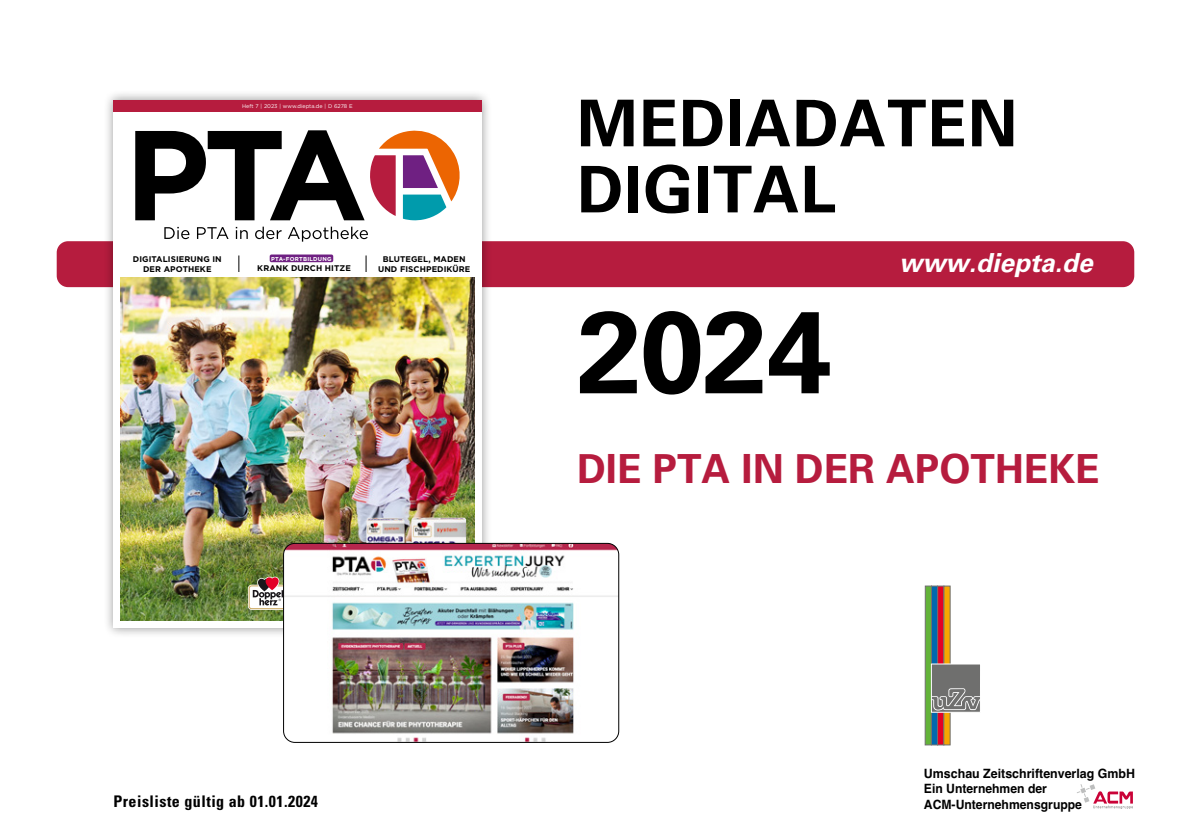
<style>
.page{position:relative;width:1191px;height:840px;background:#fff}
.page>*{position:absolute;margin:0;border:0;box-sizing:border-box;transform-origin:0 0}
.t1{font:700 116px "Univers LT Std";color:#000}
.t2{font:700 64.4px/66px "Univers LT Std";letter-spacing:.015em;color:#000}
.t3{font:700 40px "Univers LT Std";color:#b61c3e}
.t4{font:italic 700 26.2px "Univers LT Std";color:#fff}
.t5{font:700 condensed 16px "Univers LT Std";letter-spacing:.03em;color:#000}
.t6{font:700 12.8px/15.4px "Helvetica";color:#000}
.t7{font:700 12.8px "Helvetica";color:#000;scale:.95 1}
.t8{font:700 8.2px/9.8px "Gotham";letter-spacing:.01em;color:#000;text-align:center}
.t9{font:700 5.6px "Gotham";letter-spacing:.04em;color:#fff}
.t10{font:5.4px "Gotham";color:#fff}
</style>
<div class="page">
<div style="left:57px;top:241px;width:1077px;height:46px;background:#b61c3e;border-radius:11px"></div>
<div style="left:103px;top:89px;width:389px;height:548px;background:#000;opacity:.4"></div>
<div style="left:113px;top:100px;width:368px;height:527px;background:#fff"></div>
<div style="left:113px;top:100px;width:368px;height:11px;background:#b61c3e"></div>
<svg style="left:370px;top:130px;width:89px;height:90px"></svg>
<svg style="left:135px;top:130px;width:229px;height:90px"></svg>
<svg style="left:164px;top:227px;width:25px;height:12px"></svg>
<svg style="left:197px;top:227px;width:32px;height:12px"></svg>
<svg style="left:236px;top:227px;width:12px;height:12px"></svg>
<svg style="left:255px;top:226px;width:26px;height:13px"></svg>
<svg style="left:288px;top:226px;width:80px;height:15px"></svg>
<img style="left:121px;top:277px;width:353px;height:343px">
<svg style="left:248px;top:576px;width:35px;height:33px"></svg>
<svg style="left:238px;top:255px;width:1px;height:17px"></svg>
<svg style="left:366px;top:255px;width:1px;height:17px"></svg>
<div style="left:270px;top:254px;width:63px;height:8px;background:#6f2082;border-radius:2px"></div>
<img style="left:411px;top:517px;width:55px;height:25px">
<img style="left:366px;top:517px;width:38px;height:25px">
<div style="left:931px;top:585px;width:6px;height:159px;background:#0068ae"></div>
<div style="left:937px;top:585px;width:7px;height:159px;background:#e40026"></div>
<div style="left:937px;top:585px;width:7px;height:160px;border:1px solid #6f6f6e"></div>
<div style="left:943px;top:585px;width:7px;height:159px;background:#f7a600"></div>
<div style="left:943px;top:585px;width:7px;height:160px;border:1px solid #6f6f6e"></div>
<div style="left:925px;top:585px;width:6px;height:159px;background:#63b339"></div>
<div style="left:924px;top:585px;width:8px;height:160px;border:1px solid #6f6f6e"></div>
<div style="left:931px;top:663px;width:49px;height:48px;background:#6f6f6e"></div>
<div style="left:931px;top:663px;width:50px;height:49px;border:1px solid #fff"></div>
<svg style="left:931px;top:688px;width:50px;height:22px"></svg>
<svg style="left:1077px;top:784px;width:56px;height:24px"></svg>
<img style="left:283px;top:543px;width:336px;height:199px">
<div style="left:283px;top:542px;width:336px;height:200px;border:1px solid #000;border-radius:11px"></div>
<p class="t10" style="left:242px;top:103px;width:112px">Heft 7 | 2023 | www.diepta.de | D 6278 E</p>
<h2 class="t2" style="left:577px;top:91px;width:442px">MEDIADATEN<br>DIGITAL</h2>
<p class="t8" style="left:133px;top:254px;width:90px">DIGITALISIERUNG IN<br>DER APOTHEKE</p>
<p class="t8" style="left:383px;top:254px;width:84px">BLUTEGEL, MADEN</p>
<p class="t9" style="left:271px;top:255px;width:62px">PTA-FORTBILDUNG</p>
<p class="t8" style="left:257px;top:263px;width:95px">KRANK DURCH HITZE</p>
<p class="t8" style="left:378px;top:264px;width:94px">UND FISCHPEDIKÜRE</p>
<h3 class="t4" style="left:899px;top:247px;width:195px">www.diepta.de</h3>
<h1 class="t1" style="left:577px;top:284px;width:256px">2024</h1>
<h3 class="t3" style="left:577px;top:445px;width:524px">DIE PTA IN DER APOTHEKE</h3>
<h3 class="t6" style="left:924px;top:764px;width:213px">Umschau Zeitschriftenverlag GmbH<br>Ein Unternehmen der</h3>
<h3 class="t5" style="left:113px;top:791px;width:206px">Preisliste gültig ab 01.01.2024</h3>
<h3 class="t7" style="left:924px;top:792px;width:168px">ACM-Unternehmensgruppe</h3>
</div>
